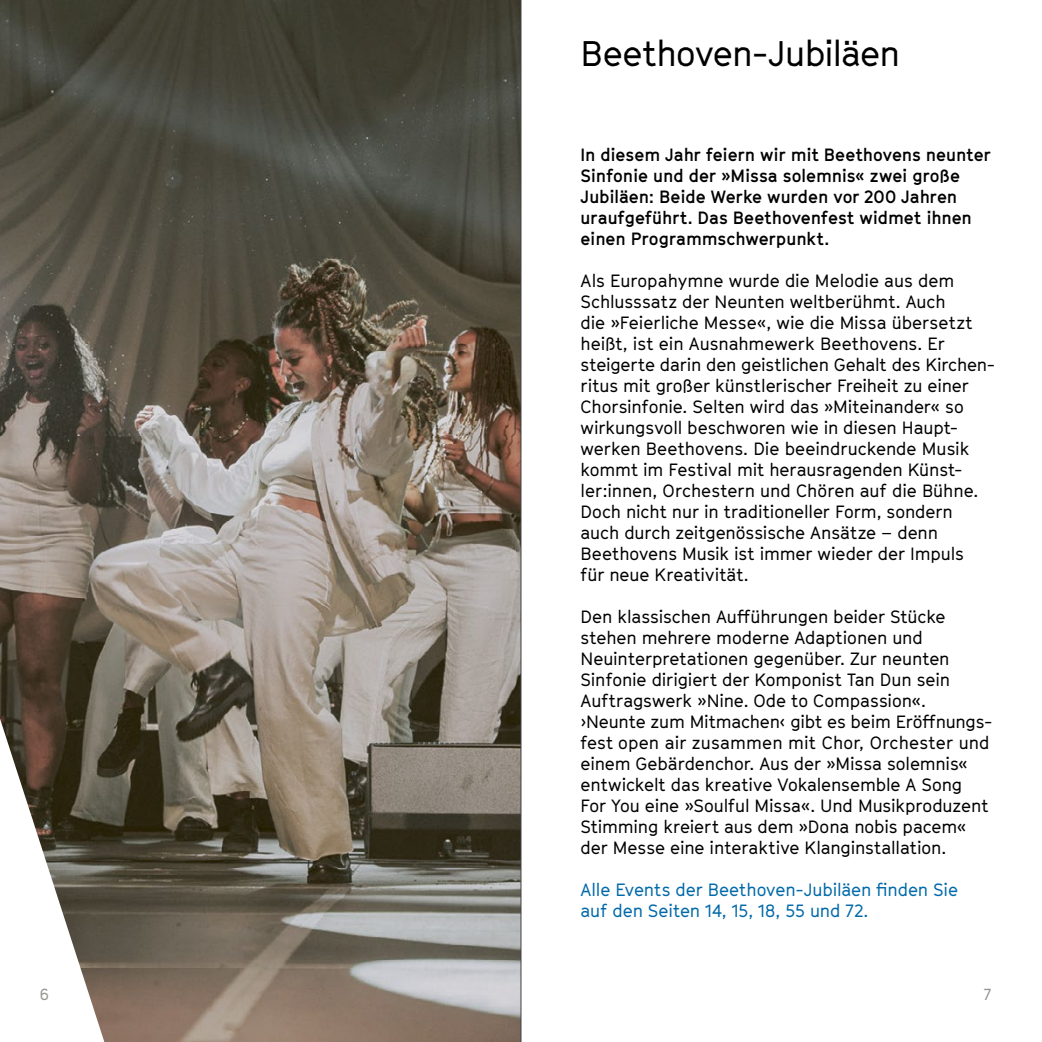
<style>
.page{position:relative;width:1042px;height:1042px;background:#fff}
.page>*{position:absolute;margin:0;border:0;box-sizing:border-box;transform-origin:0 0}
.Headline_20pt{font:35px "GT Cinetype";letter-spacing:-.02em;color:#000}
.Body_10pt{font:17.5px/21px "GT Cinetype";letter-spacing:-.005em;color:#000}
.Body_10pt-2{font:700 17.5px/21px "GT Cinetype";letter-spacing:-.005em;color:#000}
.Body_10pt-3{font:17.5px/21px "GT Cinetype";letter-spacing:-.01em;color:#0069a9}
.t1{font:15.75px "GT Cinetype";color:#959490}
</style>
<div class="page">
<img style="left:0;top:0;width:521px;height:1042px">
<hr style="left:521px;top:0;width:1px;height:1042px;background:#454343">
<p class="Headline_20pt" style="left:580px;top:32px;width:321px">Beethoven-Jubiläen</p>
<p class="Body_10pt-2" style="left:580px;top:144px;width:412px">In diesem Jahr feiern wir mit Beethovens neunter Sinfonie und der »Missa solemnis« zwei große Jubiläen: Beide Werke wurden vor 200 Jahren uraufgeführt. Das Beethovenfest widmet ihnen einen Programmschwerpunkt.</p>
<p class="Body_10pt" style="left:580px;top:270px;width:416px">Als Europahymne wurde die Melodie aus dem Schlusssatz der Neunten weltberühmt. Auch<br>die »Feierliche Messe«, wie die Missa übersetzt heißt, ist ein Ausnahmewerk Beethovens. Er steigerte darin den geistlichen Gehalt des Kirchen&shy;ritus mit großer künstlerischer Freiheit zu einer Chorsinfonie. Selten wird das »Miteinander« so wirkungsvoll beschworen wie in diesen Haupt&shy;werken Beethovens. Die beeindruckende Musik kommt im Festival mit herausragenden Künst&shy;ler:innen, Orchestern und Chören auf die Bühne.<br>Doch nicht nur in traditioneller Form, sondern auch durch zeitgenössische Ansätze – denn Beethovens Musik ist immer wieder der Impuls<br>für neue Kreativität.</p>
<p class="Body_10pt" style="left:580px;top:606px;width:413px">Den klassischen Aufführungen beider Stücke stehen mehrere moderne Adaptionen und Neuinterpretationen gegenüber. Zur neunten Sinfonie dirigiert der Komponist Tan Dun sein Auftragswerk »Nine. Ode to Compassion«. ›Neunte zum Mitmachen‹ gibt es beim Eröffnungs&shy;fest open air zusammen mit Chor, Orchester und einem Gebärdenchor. Aus der »Missa solemnis« entwickelt das kreative Vokalensemble A Song<br>For You eine »Soulful Missa«. Und Musikproduzent Stimming kreiert aus dem »Dona nobis pacem« der Messe eine interaktive Klanginstallation.</p>
<p class="Body_10pt-3" style="left:580px;top:879px;width:379px">Alle Events der Beethoven-Jubiläen finden Sie auf den Seiten 14, 15, 18, 55 und 72.</p>
<p class="t1" style="left:40px;top:985px;width:11px">6</p>
<p class="t1" style="left:983px;top:985px;width:9px">7</p>
</div>
